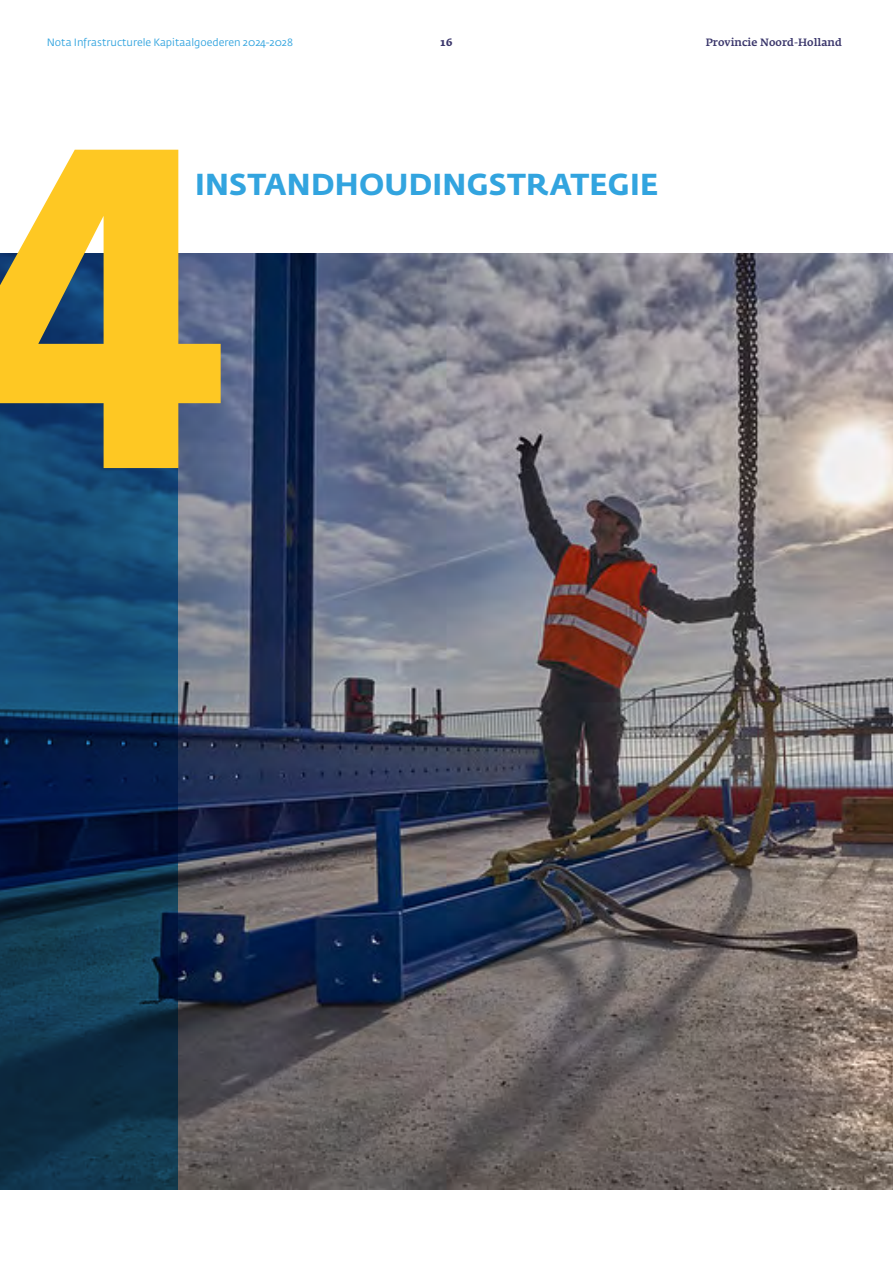
<style>
.page{position:relative;width:893px;height:1263px;background:#fff}
.page>*{position:absolute;margin:0;border:0;box-sizing:border-box;transform-origin:0 0}
.G_Hoofdstukcijfer_groot{font:700 450.3px "Fedra Sans Std";color:#fec823}
.D_Hoofdstukkop{font:700 30px "Fedra Sans Std";letter-spacing:.005em;color:#32a4df}
.t1{font:10.5px "Fedra Sans Std";color:#32a4df}
.t2{font:500 10.5px "Fedra Serif A Std";color:#3a366b}
.t3{font:700 10.5px "Fedra Serif A Std";color:#3a366b}
</style>
<div class="page">
<img style="left:178px;top:254px;width:715px;height:936px">
<svg style="left:0;top:254px;width:178px;height:936px;background:#0f375d"></svg>
<p class="t1" style="left:47px;top:36px;width:248px">Nota Infrastructurele Kapitaalgoederen 2024-2028</p>
<p class="t3" style="left:440px;top:36px;width:14px">16</p>
<p class="t2" style="left:706px;top:36px;width:138px">Provincie Noord-Holland</p>
<p class="G_Hoofdstukcijfer_groot" style="left:-36px;top:19px;width:272px">4</p>
<p class="D_Hoofdstukkop" style="left:195px;top:165px;width:465px">INSTANDHOUDINGSTRATEGIE</p>
</div>
